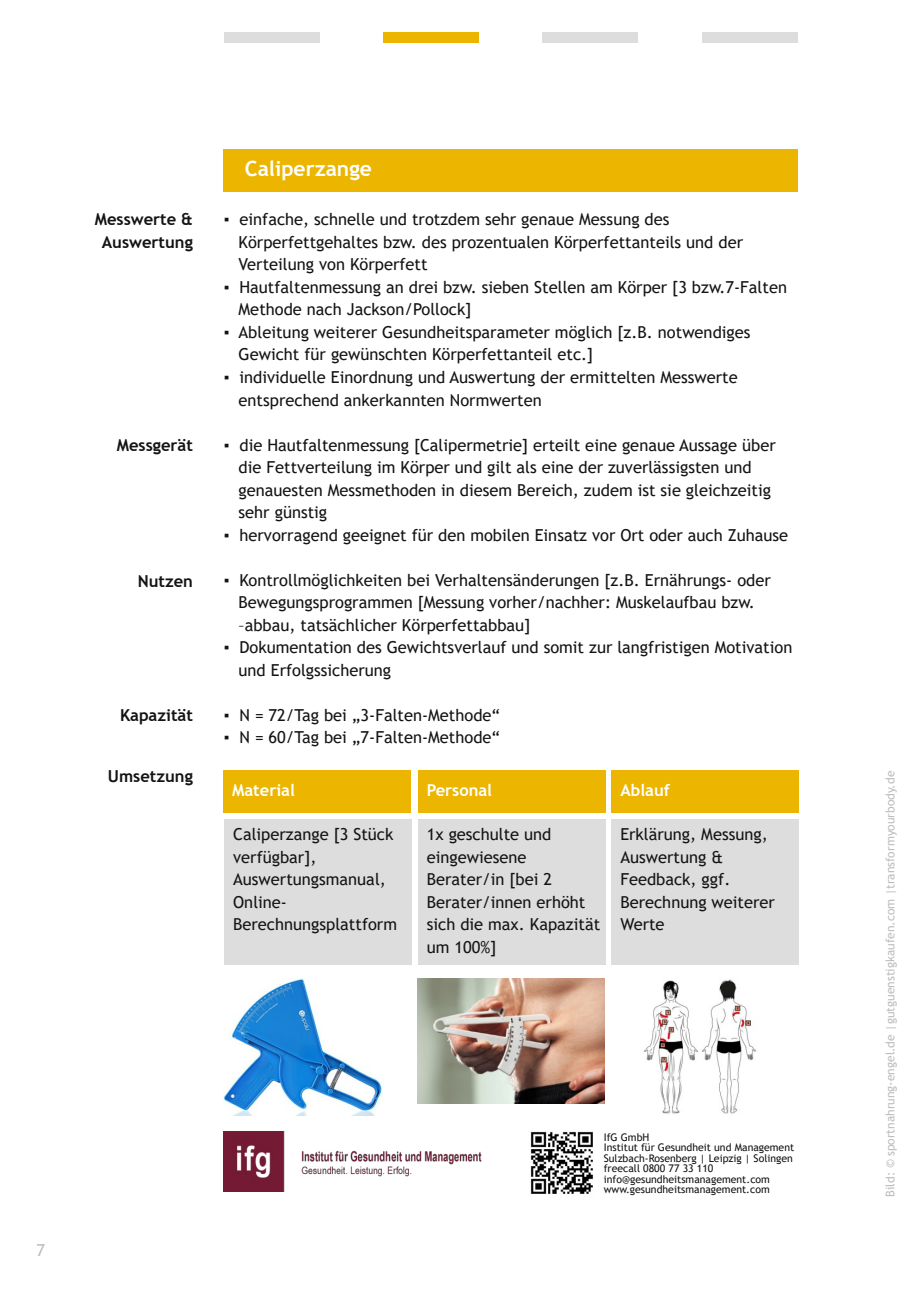
<style>
.page{position:relative;width:919px;height:1289px;background:#fff}
.page>*{position:absolute;margin:0;border:0;box-sizing:border-box;transform-origin:0 0}
.t1{font:700 21px "Trebuchet MS";color:#fff}
.t2{font:16.5px/22.5px "Trebuchet MS";color:#161413}
.t3{font:700 16.5px/22.5px "Trebuchet MS";color:#161413;text-align:center}
.t4{font:700 16.5px "Trebuchet MS";color:#fff}
.t5{font:16.5px "Trebuchet MS";color:#bcbdc0}
.t6{font:12px "Trebuchet MS";color:#bcbdc0}
.t7{font:10.5px/10.5px "Trebuchet MS";color:#161413}
</style>
<div class="page">
<img style="left:224px;top:1131px;width:258px;height:60px">
<img style="left:530px;top:1131px;width:63px;height:63px">
<div style="left:224px;top:770px;width:187px;height:43px;background:#ebb500"></div>
<div style="left:418px;top:770px;width:187px;height:43px;background:#ebb500"></div>
<div style="left:611px;top:770px;width:188px;height:43px;background:#ebb500"></div>
<div style="left:611px;top:819px;width:188px;height:145px;background:#ddddde"></div>
<div style="left:418px;top:819px;width:187px;height:145px;background:#ddddde"></div>
<div style="left:225px;top:819px;width:187px;height:145px;background:#ddddde"></div>
<img style="left:224px;top:978px;width:158px;height:137px">
<img style="left:417px;top:978px;width:187px;height:125px">
<img style="left:643px;top:979px;width:113px;height:135px">
<div style="left:224px;top:149px;width:574px;height:43px;background:#ebb500"></div>
<div style="left:224px;top:32px;width:96px;height:11px;background:#ddddde"></div>
<div style="left:701px;top:32px;width:96px;height:11px;background:#ddddde"></div>
<div style="left:383px;top:32px;width:96px;height:11px;background:#ebb500"></div>
<div style="left:542px;top:32px;width:96px;height:11px;background:#ddddde"></div>
<p class="t3" style="left:95px;top:208px;width:100px">Messwerte &amp;<br>Auswertung</p>
<p class="t3" style="left:117px;top:433px;width:78px">Messgerät</p>
<p class="t3" style="left:138px;top:569px;width:57px">Nutzen</p>
<p class="t3" style="left:120px;top:703px;width:74px">Kapazität</p>
<p class="t3" style="left:108px;top:765px;width:86px">Umsetzung</p>
<p class="t1" style="left:245px;top:156px;width:129px">Caliperzange</p>
<p class="t2" style="left:238px;top:208px;width:506px;text-indent:-15px">▪ einfache, schnelle und trotzdem sehr genaue Messung des<br>Körperfettgehaltes bzw. des prozentualen Körperfettanteils und der<br>Verteilung von Körperfett</p>
<p class="t2" style="left:238px;top:276px;width:550px;text-indent:-15px">▪ Hautfaltenmessung an drei bzw. sieben Stellen am Körper [3 bzw.7‐Falten<br>Methode nach Jackson/Pollock]</p>
<p class="t2" style="left:238px;top:321px;width:513px;text-indent:-15px">▪ Ableitung weiterer Gesundheitsparameter möglich [z.B. notwendiges<br>Gewicht für gewünschten Körperfettanteil etc.]</p>
<p class="t2" style="left:238px;top:366px;width:500px;text-indent:-15px">▪ individuelle Einordnung und Auswertung der ermittelten Messwerte entsprechend ankerkannten Normwerten</p>
<p class="t2" style="left:238px;top:433px;width:538px;text-indent:-15px">▪ die Hautfaltenmessung [Calipermetrie] erteilt eine genaue Aussage über die Fettverteilung im Körper und gilt als eine der zuverlässigsten und genauesten Messmethoden in diesem Bereich, zudem ist sie gleichzeitig sehr günstig</p>
<p class="t2" style="left:224px;top:523px;width:566px">▪ hervorragend geeignet für den mobilen Einsatz vor Ort oder auch Zuhause</p>
<p class="t2" style="left:238px;top:568px;width:533px;text-indent:-15px">▪ Kontrollmöglichkeiten bei Verhaltensänderungen [z.B. Ernährungs‐ oder<br>Bewegungsprogrammen [Messung vorher/nachher: Muskelaufbau bzw. –abbau, tatsächlicher Körperfettabbau]</p>
<p class="t2" style="left:238px;top:636px;width:555px;text-indent:-15px">▪ Dokumentation des Gewichtsverlauf und somit zur langfristigen Motivation und Erfolgssicherung</p>
<p class="t2" style="left:224px;top:703px;width:278px">▪ N = 72/Tag bei „3‐Falten‐Methode“</p>
<p class="t2" style="left:224px;top:726px;width:278px">▪ N = 60/Tag bei „7‐Falten‐Methode“</p>
<p class="t4" style="left:232px;top:780px;width:64px">Material</p>
<p class="t4" style="left:427px;top:780px;width:67px">Personal</p>
<p class="t4" style="left:620px;top:780px;width:51px">Ablauf</p>
<p class="t2" style="left:620px;top:823px;width:156px">Erklärung, Messung,<br>Auswertung &amp;<br>Feedback, ggf.<br>Berechnung weiterer<br>Werte</p>
<p class="t2" style="left:233px;top:823px;width:165px">Caliperzange [3 Stück verfügbar],<br>Auswertungsmanual,<br>Online‐<br>Berechnungsplattform</p>
<p class="t2" style="left:427px;top:823px;width:175px">1x geschulte und eingewiesene<br>Berater/in [bei 2<br>Berater/innen erhöht sich die max. Kapazität um 100%]</p>
<p class="t5" style="left:36px;top:1240px;width:10px">7</p>
<p class="t7" style="left:603px;top:1131px;width:192px">IfG GmbH<br>Institut für Gesundheit und Management<br>Sulzbach‐Rosenberg | Leipzig | Solingen freecall 0800 77 33 110 info@gesundheitsmanagement.com www.gesundheitsmanagement.com</p>
<p class="t6" style="left:883px;top:1196px;width:427px;rotate:-90deg">Bild: © sportnahrung‐engel.de |gutguenstigkaufen.com |transformyourbody.de</p>
</div>
